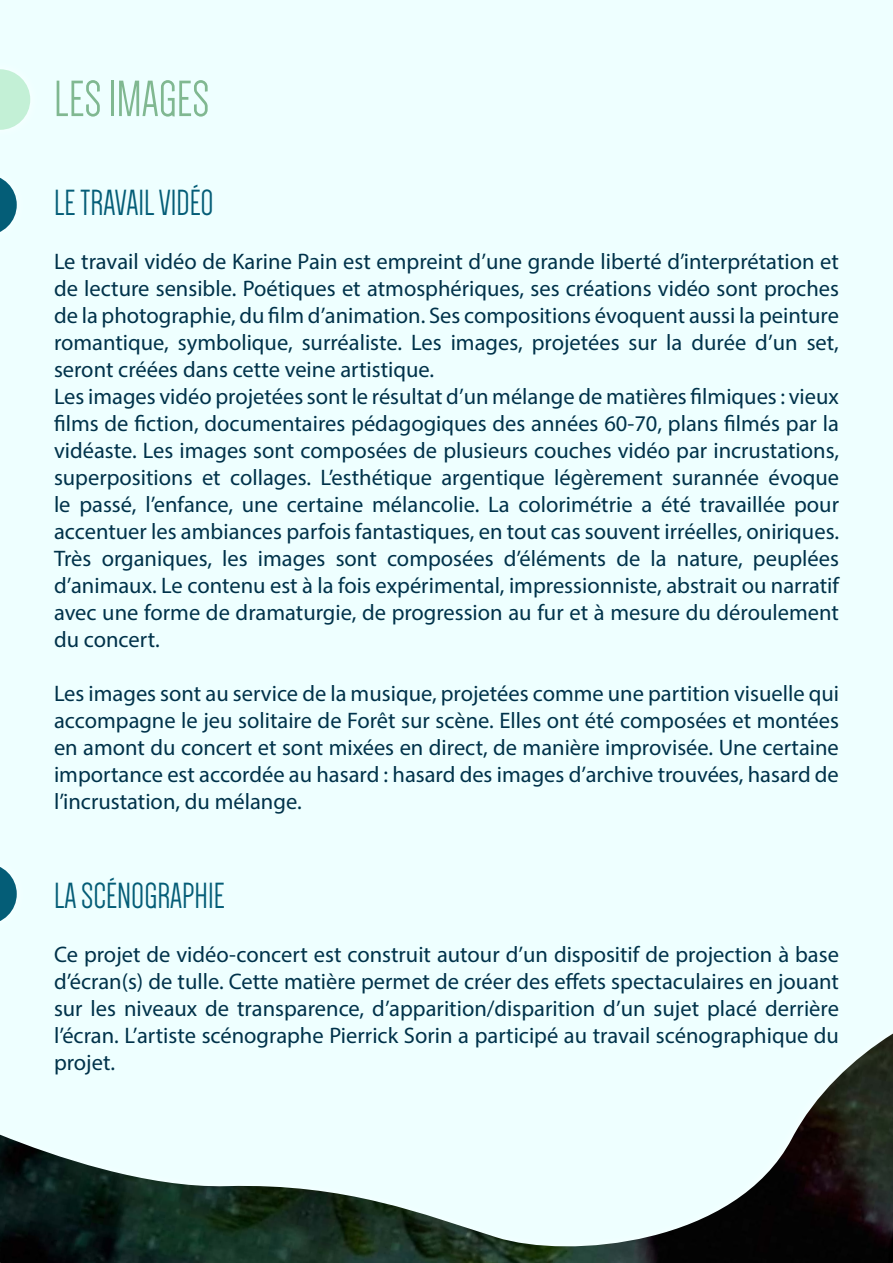
<style>
.page{position:relative;width:893px;height:1263px;background:#eff}
.page>*{position:absolute;margin:0;border:0;box-sizing:border-box;transform-origin:0 0}
.t1{font:52.5px "Dense";color:#80b891}
.t2{font:37.5px "Dense";color:#045d77}
.t3{font:22.5px/27px "Myriad Pro";color:#00324a;text-align:justify}
</style>
<div class="page">
<svg style="left:0;top:69px;width:30px;height:61px"></svg>
<svg style="left:0;top:178px;width:17px;height:54px"></svg>
<img style="left:0;top:1033px;width:893px;height:230px">
<h1 class="t1" style="left:54px;top:73px;width:138px">LES IMAGES</h1>
<h2 class="t2" style="left:54px;top:184px;width:158px">LE TRAVAIL VIDÉO</h2>
<p class="t3" style="left:54px;top:248px;width:787px;text-align:left">Le travail vidéo de Karine Pain est empreint d’une grande liberté d’interprétation et de lecture sensible. Poétiques et atmosphériques, ses créations vidéo sont proches de la photographie, du film d’animation. Ses compositions évoquent aussi la peinture romantique, symbolique, surréaliste. Les images, projetées sur la durée d’un set, seront créées dans cette veine artistique.<br>Les images vidéo projetées sont le résultat d’un mélange de matières filmiques : vieux films de fiction, documentaires pédagogiques des années 60-70, plans filmés par la vidéaste. Les images sont composées de plusieurs couches vidéo par incrustations, superpositions et collages. L’esthétique argentique légèrement surannée évoque le passé, l’enfance, une certaine mélancolie. La colorimétrie a été travaillée pour accentuer les ambiances parfois fantastiques, en tout cas souvent irréelles, oniriques.<br>Très organiques, les images sont composées d’éléments de la nature, peuplées d’animaux. Le contenu est à la fois expérimental, impressionniste, abstrait ou narratif avec une forme de dramaturgie, de progression au fur et à mesure du déroulement du concert.</p>
<p class="t3" style="left:54px;top:680px;width:786px">Les images sont au service de la musique, projetées comme une partition visuelle qui accompagne le jeu solitaire de Forêt sur scène. Elles ont été composées et montées en amont du concert et sont mixées en direct, de manière improvisée. Une certaine importance est accordée au hasard : hasard des images d’archive trouvées, hasard de l’incrustation, du mélange.</p>
<h2 class="t2" style="left:54px;top:877px;width:116px">LA SCÉNOGRAPHIE</h2>
<p class="t3" style="left:54px;top:941px;width:786px">Ce projet de vidéo-concert est construit autour d’un dispositif de projection à base d’écran(s) de tulle. Cette matière permet de créer des effets spectaculaires en jouant sur les niveaux de transparence, d’apparition/disparition d’un sujet placé derrière l’écran. L’artiste scénographe Pierrick Sorin a participé au travail scénographique du projet.</p>
</div>
